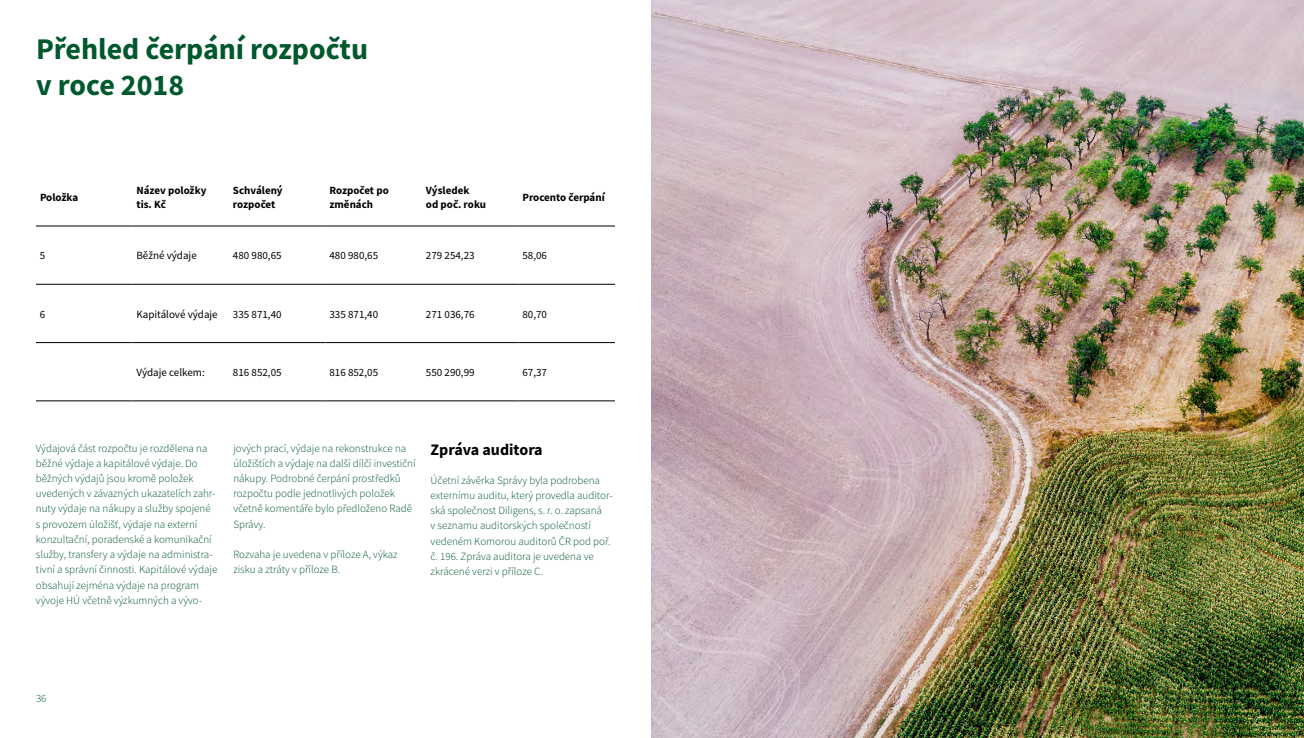
<style>
.page{position:relative;width:1304px;height:738px;background:#fff}
.page>*{position:absolute;margin:0;border:0;box-sizing:border-box;transform-origin:0 0}
.t1{font:700 30px/36px "Source Sans Pro";color:#00582d}
.t2{font:700 16px "Source Sans Pro";color:#000}
.t3{font:300 11px/15.2px "Source Sans Pro";color:#00582d}
.t4{font:11px "Source Sans Pro";color:#000}
.t5{font:700 11px/13.2px "Source Sans Pro";color:#000}
</style>
<div class="page">
<hr style="left:36px;top:225px;width:96px;height:1px;background:#000">
<hr style="left:132px;top:225px;width:97px;height:1px;background:#000">
<hr style="left:229px;top:225px;width:96px;height:1px;background:#000">
<hr style="left:325px;top:225px;width:97px;height:1px;background:#000">
<hr style="left:422px;top:225px;width:96px;height:1px;background:#000">
<hr style="left:518px;top:225px;width:97px;height:1px;background:#000">
<hr style="left:36px;top:284px;width:96px;height:1px;background:#000">
<hr style="left:132px;top:284px;width:97px;height:1px;background:#000">
<hr style="left:229px;top:284px;width:96px;height:1px;background:#000">
<hr style="left:325px;top:284px;width:97px;height:1px;background:#000">
<hr style="left:422px;top:284px;width:96px;height:1px;background:#000">
<hr style="left:518px;top:284px;width:97px;height:1px;background:#000">
<hr style="left:36px;top:342px;width:96px;height:1px;background:#000">
<hr style="left:132px;top:342px;width:97px;height:1px;background:#000">
<hr style="left:229px;top:342px;width:96px;height:1px;background:#000">
<hr style="left:325px;top:342px;width:97px;height:1px;background:#000">
<hr style="left:422px;top:342px;width:96px;height:1px;background:#000">
<hr style="left:518px;top:342px;width:97px;height:1px;background:#000">
<hr style="left:36px;top:400px;width:96px;height:1px;background:#000">
<hr style="left:132px;top:400px;width:97px;height:1px;background:#000">
<hr style="left:229px;top:400px;width:96px;height:1px;background:#000">
<hr style="left:325px;top:400px;width:97px;height:1px;background:#000">
<hr style="left:422px;top:400px;width:96px;height:1px;background:#000">
<hr style="left:518px;top:400px;width:97px;height:1px;background:#000">
<img style="left:652px;top:0;width:652px;height:737px">
<h1 class="t1" style="left:36px;top:30px;width:334px">Přehled čerpání rozpočtu v roce 2018</h1>
<p class="t5" style="left:40px;top:190px;width:40px">Položka</p>
<p class="t5" style="left:136px;top:184px;width:71px">Název položky tis. Kč</p>
<p class="t5" style="left:233px;top:184px;width:51px">Schválený rozpočet</p>
<p class="t5" style="left:329px;top:184px;width:61px">Rozpočet po změnách</p>
<p class="t5" style="left:426px;top:184px;width:62px">Výsledek<br>od poč. roku</p>
<p class="t5" style="left:522px;top:190px;width:84px">Procento čerpání</p>
<p class="t4" style="left:40px;top:248px;width:7px">5</p>
<p class="t4" style="left:136px;top:248px;width:62px">Běžné výdaje</p>
<p class="t4" style="left:233px;top:248px;width:50px">480 980,65</p>
<p class="t4" style="left:329px;top:248px;width:50px">480 980,65</p>
<p class="t4" style="left:426px;top:248px;width:50px">279 254,23</p>
<p class="t4" style="left:522px;top:248px;width:26px">58,06</p>
<p class="t4" style="left:40px;top:306px;width:7px">6</p>
<p class="t4" style="left:136px;top:306px;width:83px">Kapitálové výdaje</p>
<p class="t4" style="left:233px;top:306px;width:50px">335 871,40</p>
<p class="t4" style="left:329px;top:306px;width:50px">335 871,40</p>
<p class="t4" style="left:426px;top:306px;width:50px">271 036,76</p>
<p class="t4" style="left:522px;top:306px;width:26px">80,70</p>
<p class="t4" style="left:136px;top:365px;width:70px">Výdaje celkem:</p>
<p class="t4" style="left:233px;top:365px;width:50px">816 852,05</p>
<p class="t4" style="left:329px;top:365px;width:50px">816 852,05</p>
<p class="t4" style="left:426px;top:365px;width:50px">550 290,99</p>
<p class="t4" style="left:522px;top:365px;width:26px">67,37</p>
<p class="t3" style="left:36px;top:440px;width:183px">Výdajová část rozpočtu je rozdělena na běžné výdaje a kapitálové výdaje. Do běžných výdajů jsou kromě položek uvedených v závazných ukazatelích zahr&shy;nuty výdaje na nákupy a služby spojené s provozem úložišť, výdaje na externí konzultační, poradenské a komunikační služby, transfery a výdaje na administra&shy;tivní a správní činnosti. Kapitálové výdaje obsahují zejména výdaje na program vývoje HÚ včetně výzkumných a vývo-</p>
<p class="t3" style="left:233px;top:440px;width:174px">jových prací, výdaje na rekonstrukce na</p>
<h2 class="t2" style="left:431px;top:439px;width:114px">Zpráva auditora</h2>
<p class="t3" style="left:233px;top:455px;width:184px">úložištích a výdaje na další dílčí investiční nákupy. Podrobné čerpání prostředků rozpočtu podle jednotlivých položek včetně komentáře bylo předloženo Radě Správy.</p>
<p class="t3" style="left:233px;top:546px;width:166px">Rozvaha je uvedena v příloze A, výkaz zisku a ztráty v příloze B.</p>
<p class="t3" style="left:431px;top:472px;width:184px">Účetní závěrka Správy byla podrobena externímu auditu, který provedla auditor&shy;ská společnost Diligens, s. r. o. zapsaná<br>v seznamu auditorských společností vedeném Komorou auditorů ČR pod poř. č. 196. Zpráva auditora je uvedena ve zkrácené verzi v příloze C.</p>
<p class="t3" style="left:36px;top:690px;width:12px">36</p>
</div>
